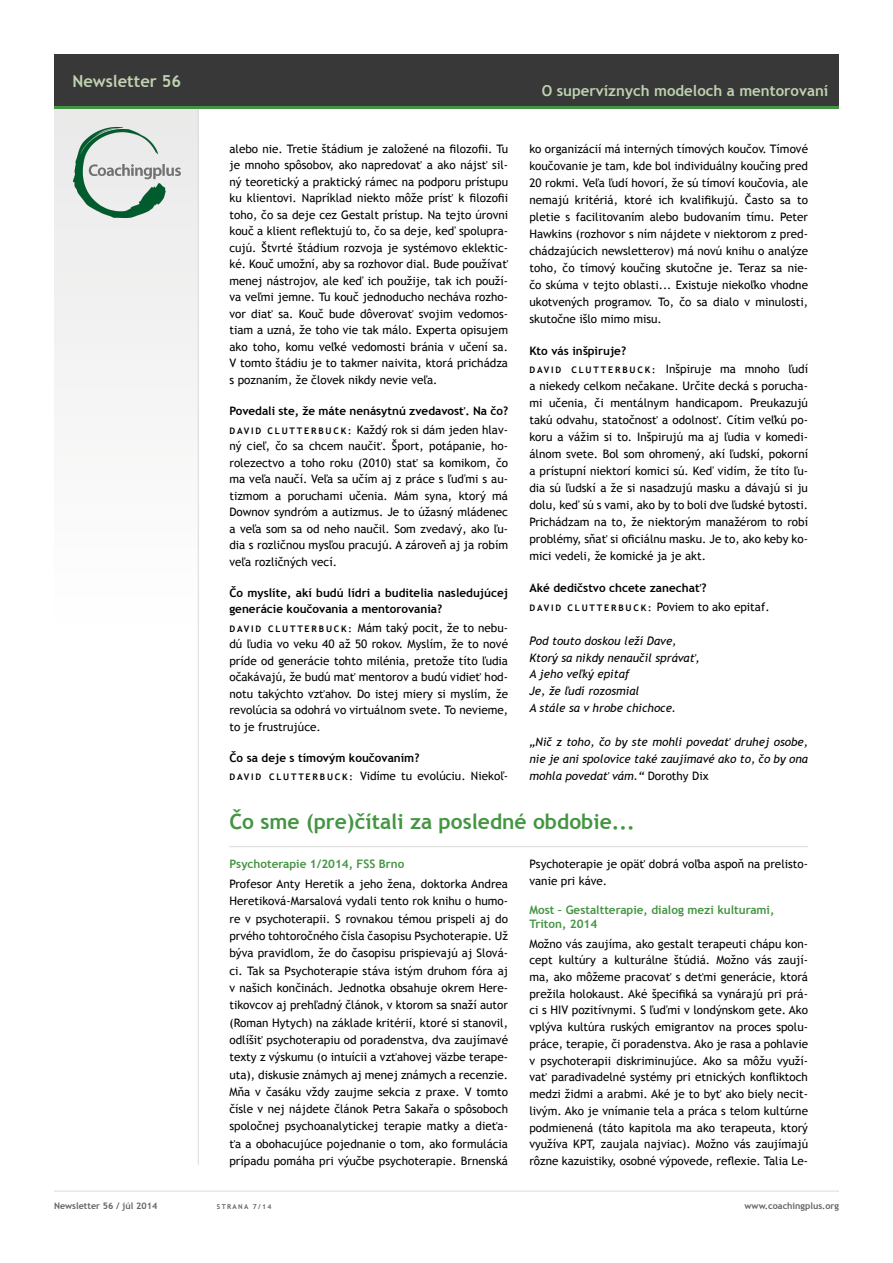
<style>
.page{position:relative;width:893px;height:1263px;background:#fff}
.page>*{position:absolute;margin:0;border:0;box-sizing:border-box;transform-origin:0 0}
.t1{font:700 21px "Trebuchet MS";color:#449542}
.t2{font:700 16.5px "Trebuchet MS";color:#c0d2b0}
.t3{font:700 15px "Trebuchet MS";color:#c0d2b0}
.t4{font:11.7px/16.5px "Trebuchet MS";color:#000;text-align:justify}
.t5{font:italic 11.7px/17px "Trebuchet MS";color:#000}
.t6{font:700 11.7px/16.5px "Trebuchet MS";color:#000}
.t7{font:700 11.7px/14.2px "Trebuchet MS";color:#449542}
.t8{font:700 9px "Trebuchet MS";color:#636362}
.t9{font:700 9px "Trebuchet MS";letter-spacing:.2em;color:#000}
.t10{font:700 6.75px "Trebuchet MS";letter-spacing:.2em;color:#636362}
.s1{font-weight:700;font-size:9px}
.s2{font-style:normal}
</style>
<div class="page">
<div style="left:54px;top:106px;width:145px;height:525px;background:#f5f5f5"></div>
<hr style="left:54px;top:1191px;width:785px;height:1px;background:#dadad9">
<hr style="left:198px;top:108px;width:1px;height:1057px;background:#dadad9">
<div style="left:54px;top:54px;width:785px;height:53px;background:#383838"></div>
<hr style="left:54px;top:106px;width:785px;height:3px;background:#449542">
<img style="left:74px;top:127px;width:106px;height:91px">
<hr style="left:229px;top:846px;width:579px;height:1px;background:#dadad9">
<h2 class="t2" style="left:72px;top:70px;width:110px">Newsletter 56</h2>
<p class="t3" style="left:542px;top:81px;width:288px">O supervíznych modeloch a mentorovaní</p>
<p class="t4" style="left:529px;top:140px;width:280px;line-height:17px">ko organizácií má interných tímových koučov. Tímové koučovanie je tam, kde bol individuálny koučing pred 20 rokmi. Veľa ľudí hovorí, že sú tímoví koučovia, ale nemajú kritériá, ktoré ich kvalifikujú. Často sa to pletie s facilitovaním alebo budovaním tímu. Peter Hawkins (rozhovor s ním nájdete v niektorom z pred&shy;chádzajúcich newsletterov) má novú knihu o analýze toho, čo tímový koučing skutočne je. Teraz sa nie&shy;čo skúma v tejto oblasti... Existuje niekoľko vhodne ukotvených programov. To, čo sa dialo v minulosti, skutočne išlo mimo misu.</p>
<p class="t6" style="left:529px;top:342px;width:98px">Kto vás inšpiruje?</p>
<p class="t9" style="left:529px;top:364px;width:15px">David</p>
<p class="t4" style="left:229px;top:141px;width:280px">alebo nie. Tretie štádium je založené na filozofii. Tu je mnoho spôsobov, ako napredovať a ako nájsť sil&shy;ný teoretický a praktický rámec na podporu prístupu ku klientovi. Napríklad niekto môže prísť k filozofii toho, čo sa deje cez Gestalt prístup. Na tejto úrovni kouč a klient reflektujú to, čo sa deje, keď spolupra&shy;cujú. Štvrté štádium rozvoja je systémovo eklektic&shy;ké. Kouč umožní, aby sa rozhovor dial. Bude používať menej nástrojov, ale keď ich použije, tak ich použí&shy;va veľmi jemne. Tu kouč jednoducho necháva rozho&shy;vor diať sa. Kouč bude dôverovať svojim vedomos&shy;tiam a uzná, že toho vie tak málo. Experta opisujem ako toho, komu veľké vedomosti bránia v učení sa.<br>V tomto štádiu je to takmer naivita, ktorá prichádza s poznaním, že človek nikdy nevie veľa.</p>
<p class="t6" style="left:229px;top:403px;width:280px">Povedali ste, že máte nenásytnú zvedavosť. Na čo?</p>
<p class="t9" style="left:229px;top:425px;width:15px">David</p>
<p class="t4" style="left:529px;top:361px;width:280px;line-height:17px;text-indent:42px"><span class="s1">C l u t t e r b u c k :</span> Inšpiruje ma mnoho ľudí a niekedy celkom nečakane. Určite decká s porucha&shy;mi učenia, či mentálnym handicapom. Preukazujú takú odvahu, statočnosť a odolnosť. Cítim veľkú po&shy;koru a vážim si to. Inšpirujú ma aj ľudia v komedi&shy;álnom svete. Bol som ohromený, akí ľudskí, pokorní a prístupní niektorí komici sú. Keď vidím, že títo ľu&shy;dia sú ľudskí a že si nasadzujú masku a dávajú si ju dolu, keď sú s vami, ako by to boli dve ľudské bytosti.<br>Prichádzam na to, že niektorým manažérom to robí problémy, sňať si oficiálnu masku. Je to, ako keby ko&shy;mici vedeli, že komické ja je akt.</p>
<p class="t6" style="left:529px;top:579px;width:179px">Aké dedičstvo chcete zanechať?</p>
<p class="t9" style="left:529px;top:602px;width:15px">David</p>
<p class="t4" style="left:568px;top:598px;width:204px"><span class="s1">C l u t t e r b u c k :</span> Poviem to ako epitaf.</p>
<p class="t5" style="left:529px;top:632px;width:172px">Pod touto doskou leží Dave,<br>Ktorý sa nikdy nenaučil správať,<br>A jeho veľký epitaf<br>Je, že ľudí rozosmial<br>A stále sa v hrobe chichoce.</p>
<p class="t5" style="left:529px;top:734px;width:280px;text-align:justify">„Nič z toho, čo by ste mohli povedať druhej osobe, nie je ani spolovice také zaujímavé ako to, čo by ona mohla povedať vám.“ <span class="s2">Dorothy Dix</span></p>
<h1 class="t1" style="left:229px;top:809px;width:407px">Čo sme (pre)čítali za posledné obdobie...</h1>
<p class="t7" style="left:229px;top:857px;width:176px">Psychoterapie 1/2014, FSS Brno</p>
<p class="t4" style="left:229px;top:875px;width:280px;line-height:17.2px">Profesor Anty Heretik a jeho žena, doktorka Andrea Heretiková-Marsalová vydali tento rok knihu o humo&shy;re v psychoterapii. S rovnakou témou prispeli aj do prvého tohtoročného čísla časopisu Psychoterapie. Už býva pravidlom, že do časopisu prispievajú aj Slová&shy;ci. Tak sa Psychoterapie stáva istým druhom fóra aj v našich končinách. Jednotka obsahuje okrem Here&shy;tikovcov aj prehľadný článok, v ktorom sa snaží autor (Roman Hytych) na základe kritérií, ktoré si stanovil, odlíšiť psychoterapiu od poradenstva, dva zaujímavé texty z výskumu (o intuícii a vzťahovej väzbe terape&shy;uta), diskusie známych aj menej známych a recenzie.<br>Mňa v časáku vždy zaujme sekcia z praxe. V tomto čísle v nej nájdete článok Petra Sakařa o spôsoboch spoločnej psychoanalytickej terapie matky a dieťa&shy;ťa a obohacujúce pojednanie o tom, ako formulácia prípadu pomáha pri výučbe psychoterapie. Brnenská</p>
<p class="t4" style="left:229px;top:421px;width:280px;text-indent:38px"><span class="s1">C l u t t e r b u c k :</span> Každý rok si dám jeden hlav&shy;ný cieľ, čo sa chcem naučiť. Šport, potápanie, ho&shy;rolezectvo a toho roku (2010) stať sa komikom, čo ma veľa naučí. Veľa sa učím aj z práce s ľuďmi s au&shy;tizmom a poruchami učenia. Mám syna, ktorý má Downov syndróm a autizmus. Je to úžasný mládenec a veľa som sa od neho naučil. Som zvedavý, ako ľu&shy;dia s rozličnou mysľou pracujú. A zároveň aj ja robím veľa rozličných vecí.</p>
<p class="t6" style="left:229px;top:584px;width:280px">Čo myslíte, akí budú lídri a buditelia nasledujúcej generácie koučovania a mentorovania?</p>
<p class="t9" style="left:229px;top:623px;width:15px">David</p>
<p class="t4" style="left:229px;top:619px;width:280px;text-indent:39px"><span class="s1">C l u t t e r b u c k :</span> Mám taký pocit, že to nebu&shy;dú ľudia vo veku 40 až 50 rokov. Myslím, že to nové príde od generácie tohto milénia, pretože títo ľudia očakávajú, že budú mať mentorov a budú vidieť hod&shy;notu takýchto vzťahov. Do istej miery si myslím, že revolúcia sa odohrá vo virtuálnom svete. To nevieme, to je frustrujúce.</p>
<p class="t6" style="left:229px;top:750px;width:192px">Čo sa deje s tímovým koučovaním?</p>
<p class="t9" style="left:229px;top:771px;width:15px">David</p>
<p class="t4" style="left:269px;top:768px;width:241px"><span class="s1">C l u t t e r b u c k :</span> Vidíme tu evolúciu. Niekoľ-</p>
<p class="t4" style="left:529px;top:856px;width:280px">Psychoterapie je opäť dobrá voľba aspoň na prelisto&shy;vanie pri káve.</p>
<p class="t7" style="left:529px;top:903px;width:246px">Most – Gestaltterapie, dialog mezi kulturami,<br>Triton, 2014</p>
<p class="t4" style="left:529px;top:935px;width:280px">Možno vás zaujíma, ako gestalt terapeuti chápu kon&shy;cept kultúry a kulturálne štúdiá. Možno vás zaují&shy;ma, ako môžeme pracovať s deťmi generácie, ktorá prežila holokaust. Aké špecifiká sa vynárajú pri prá&shy;ci s HIV pozitívnymi. S ľuďmi v londýnskom gete. Ako vplýva kultúra ruských emigrantov na proces spolu&shy;práce, terapie, či poradenstva. Ako je rasa a pohlavie v psychoterapii diskriminujúce. Ako sa môžu využí&shy;vať paradivadelné systémy pri etnických konfliktoch medzi židmi a arabmi. Aké je to byť ako biely necit&shy;livým. Ako je vnímanie tela a práca s telom kultúrne podmienená (táto kapitola ma ako terapeuta, ktorý využíva KPT, zaujala najviac). Možno vás zaujímajú rôzne kazuistiky, osobné výpovede, reflexie. Talia Le-</p>
<p class="t8" style="left:54px;top:1200px;width:105px">Newsletter 56 / júl 2014</p>
<p class="t10" style="left:217px;top:1202px;width:56px">strana 7/14</p>
<p class="t8" style="left:745px;top:1200px;width:96px">www.coachingplus.org</p>
</div>
